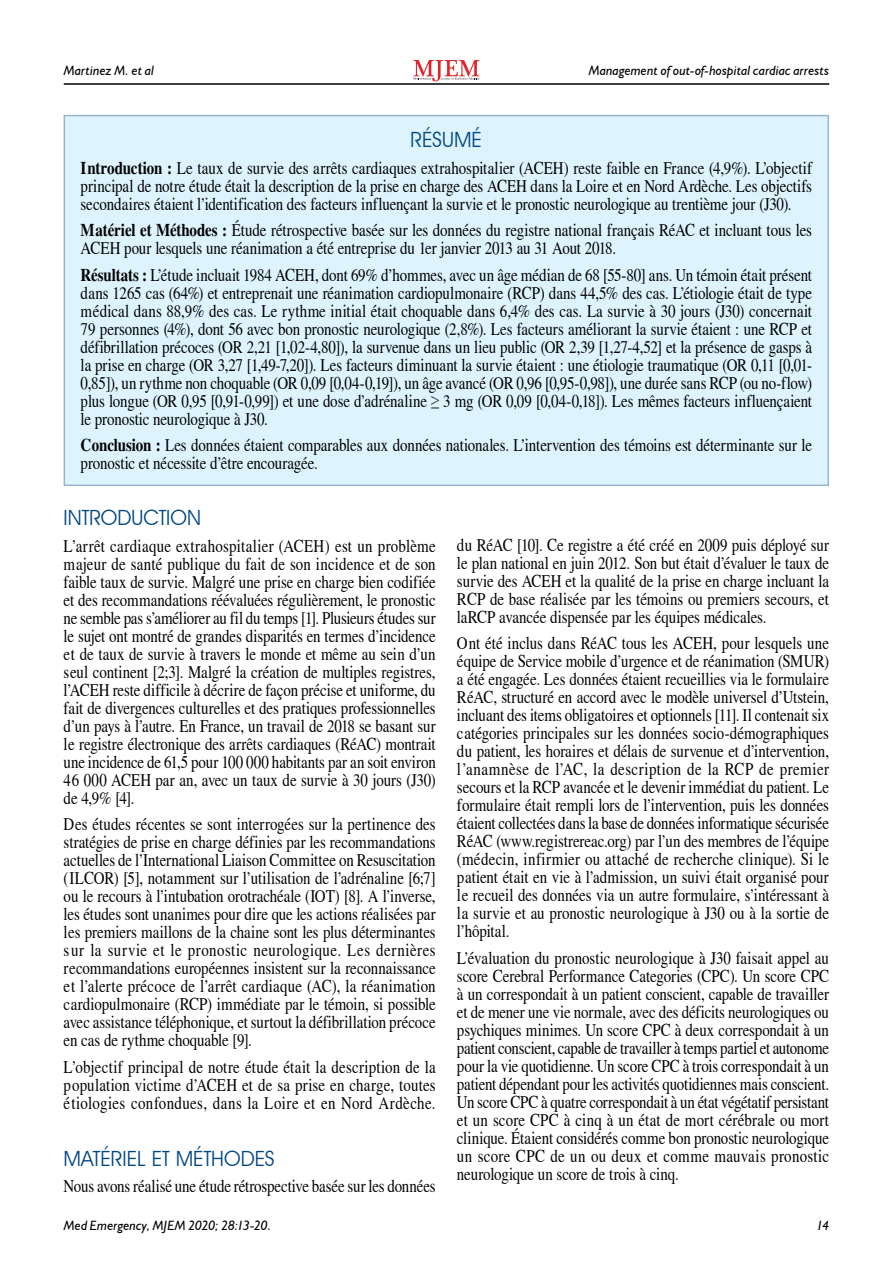
<style>
.page{position:relative;width:893px;height:1263px;background:#fff}
.page>*{position:absolute;margin:0;border:0;box-sizing:border-box;transform-origin:0 0}
.t1{font:21px "Avant Garde IT Cby BT";color:#004785}
.t2{font:18px/18px "Times";letter-spacing:-.005em;color:#000;text-align:justify;scale:.83 1}
.t3{font:italic 13.5px "Humanist 521 BT";letter-spacing:.005em;color:#000}
.s1{font-weight:700}
.s2{font-family:"Times New Roman"}
</style>
<div class="page">
<hr style="left:64px;top:83px;width:765px;height:2px;background:#000">
<svg style="left:413px;top:60px;width:67px;height:21px"></svg>
<div style="left:64px;top:115px;width:765px;height:371px;background:#ddf3fd"></div>
<p class="t3" style="left:64px;top:62px;width:92px">Martinez M. et al</p>
<p class="t3" style="left:589px;top:62px;width:242px">Management of out-of-hospital cardiac arrests</p>
<p class="t1" style="left:411px;top:127px;width:73px">RÉSUMÉ</p>
<p class="t2" style="left:81px;top:159px;width:883px"><span class="s1">Introduction :</span> Le taux de survie des arrêts cardiaques extrahospitalier (ACEH) reste faible en France (4,9%). L’objectif principal de notre étude était la description de la prise en charge des ACEH dans la Loire et en Nord Ardèche. Les objectifs secondaires étaient l’identification des facteurs influençant la survie et le pronostic neurologique au trentième jour (J30).</p>
<p class="t2" style="left:81px;top:222px;width:883px"><span class="s1">Matériel et Méthodes :</span> Étude rétrospective basée sur les données du registre national français RéAC et incluant tous les<br>ACEH pour lesquels une réanimation a été entreprise du 1er janvier 2013 au 31 Aout 2018.</p>
<p class="t2" style="left:81px;top:266px;width:883px"><span class="s1">Résultats :</span> L’étude incluait 1984 ACEH, dont 69% d’hommes, avec un âge médian de 68 [55-80] ans. Un témoin était présent dans 1265 cas (64%) et entreprenait une réanimation cardiopulmonaire (RCP) dans 44,5% des cas. L’étiologie était de type médical dans 88,9% des cas. Le rythme initial était choquable dans 6,4% des cas. La survie à 30 jours (J30) concernait 79 personnes (4%), dont 56 avec bon pronostic neurologique (2,8%). Les facteurs améliorant la survie étaient : une RCP et défibrillation précoces (OR 2,21 [1,02-4,80]), la survenue dans un lieu public (OR 2,39 [1,27-4,52] et la présence de gasps à la prise en charge (OR 3,27 [1,49-7,20]). Les facteurs diminuant la survie étaient : une étiologie traumatique (OR 0,11 [0,01- 0,85]), un rythme non choquable (OR 0,09 [0,04-0,19]), un âge avancé (OR 0,96 [0,95-0,98]), une durée sans RCP (ou no-flow) plus longue (OR 0,95 [0,91-0,99]) et une dose d’adrénaline <span class="s2">≥</span> 3 mg (OR 0,09 [0,04-0,18]). Les mêmes facteurs influençaient le pronostic neurologique à J30.</p>
<p class="t2" style="left:81px;top:437px;width:883px"><span class="s1">Conclusion :</span> Les données étaient comparables aux données nationales. L’intervention des témoins est déterminante sur le pronostic et nécessite d’être encouragée.</p>
<p class="t1" style="left:64px;top:505px;width:139px">INTRODUCTION</p>
<p class="t2" style="left:64px;top:537px;width:450px">L’arrêt cardiaque extrahospitalier (ACEH) est un problème majeur de santé publique du fait de son incidence et de son faible taux de survie. Malgré une prise en charge bien codifiée et des recommandations réévaluées régulièrement, le pronostic ne semble pas s’améliorer au fil du temps [1]. Plusieurs études sur le sujet ont montré de grandes disparités en termes d’incidence et de taux de survie à travers le monde et même au sein d’un seul continent [2;3]. Malgré la création de multiples registres, l’ACEH reste difficile à décrire de façon précise et uniforme, du fait de divergences culturelles et des pratiques professionnelles d’un pays à l’autre. En France, un travail de 2018 se basant sur le registre électronique des arrêts cardiaques (RéAC) montrait une incidence de 61,5 pour 100 000 habitants par an soit environ 46 000 ACEH par an, avec un taux de survie à 30 jours (J30) de 4,9% [4].</p>
<p class="t2" style="left:64px;top:816px;width:450px">Des études récentes se sont interrogées sur la pertinence des stratégies de prise en charge définies par les recommandations actuelles de l’International Liaison Committee on Resuscitation (ILCOR) [5], notamment sur l’utilisation de l’adrénaline [6;7] ou le recours à l’intubation orotrachéale (IOT) [8]. A l’inverse, les études sont unanimes pour dire que les actions réalisées par les premiers maillons de la chaine sont les plus déterminantes sur la survie et le pronostic neurologique. Les dernières recommandations européennes insistent sur la reconnaissance et l’alerte précoce de l’arrêt cardiaque (AC), la réanimation cardiopulmonaire (RCP) immédiate par le témoin, si possible avec assistance téléphonique, et surtout la défibrillation précoce en cas de rythme choquable [9].</p>
<p class="t2" style="left:64px;top:1058px;width:450px">L’objectif principal de notre étude était la description de la population victime d’ACEH et de sa prise en charge, toutes étiologies confondues, dans la Loire et en Nord Ardèche.</p>
<p class="t1" style="left:64px;top:1145px;width:212px">MATÉRIEL ET MÉTHODES</p>
<p class="t2" style="left:64px;top:1177px;width:450px">Nous avons réalisé une étude rétrospective basée sur les données</p>
<p class="t2" style="left:457px;top:536px;width:450px">du RéAC [10]. Ce registre a été créé en 2009 puis déployé sur le plan national en juin 2012. Son but était d’évaluer le taux de survie des ACEH et la qualité de la prise en charge incluant la RCP de base réalisée par les témoins ou premiers secours, et laRCP avancée dispensée par les équipes médicales.</p>
<p class="t2" style="left:457px;top:634px;width:450px">Ont été inclus dans RéAC tous les ACEH, pour lesquels une équipe de Service mobile d’urgence et de réanimation (SMUR) a été engagée. Les données étaient recueillies via le formulaire RéAC, structuré en accord avec le modèle universel d’Utstein, incluant des items obligatoires et optionnels [11]. Il contenait six catégories principales sur les données socio-démographiques du patient, les horaires et délais de survenue et d’intervention, l’anamnèse de l’AC, la description de la RCP de premier secours et la RCP avancée et le devenir immédiat du patient. Le formulaire était rempli lors de l’intervention, puis les données étaient collectées dans la base de données informatique sécurisée RéAC (www.registrereac.org) par l’un des membres de l’équipe (médecin, infirmier ou attaché de recherche clinique). Si le patient était en vie à l’admission, un suivi était organisé pour le recueil des données via un autre formulaire, s’intéressant à la survie et au pronostic neurologique à J30 ou à la sortie de l’hôpital.</p>
<p class="t2" style="left:457px;top:949px;width:450px">L’évaluation du pronostic neurologique à J30 faisait appel au score Cerebral Performance Categories (CPC). Un score CPC à un correspondait à un patient conscient, capable de travailler et de mener une vie normale, avec des déficits neurologiques ou psychiques minimes. Un score CPC à deux correspondait à un patient conscient, capable de travailler à temps partiel et autonome pour la vie quotidienne. Un score CPC à trois correspondait à un patient dépendant pour les activités quotidiennes mais conscient.<br>Un score CPC à quatre correspondait à un état végétatif persistant et un score CPC à cinq à un état de mort cérébrale ou mort clinique. Étaient considérés comme bon pronostic neurologique un score CPC de un ou deux et comme mauvais pronostic neurologique un score de trois à cinq.</p>
<p class="t3" style="left:64px;top:1217px;width:209px">Med Emergency, MJEM 2020; 28:13-20.</p>
<p class="t3" style="left:816px;top:1217px;width:14px">14</p>
</div>
